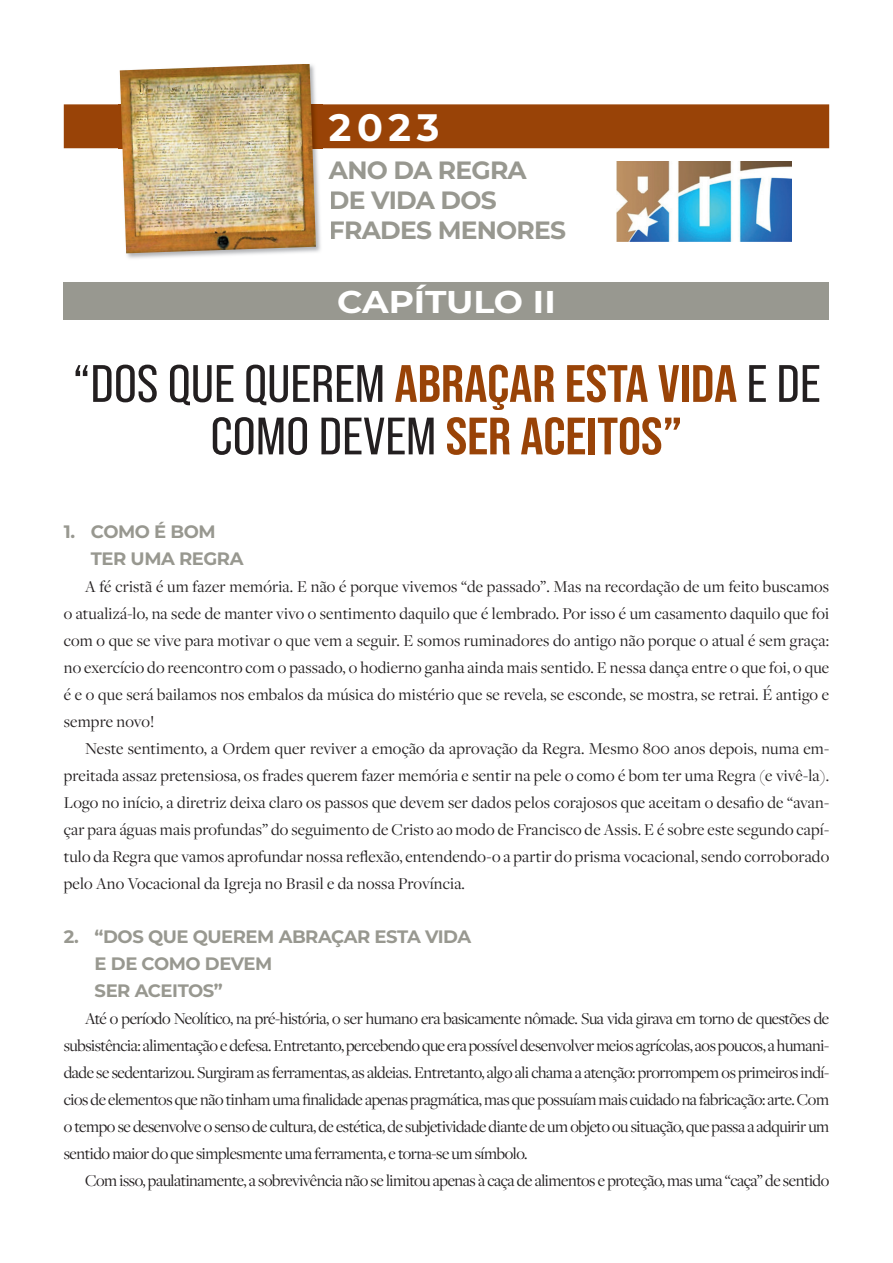
<style>
.page{position:relative;width:893px;height:1263px;background:#fff}
.page>*{position:absolute;margin:0;border:0;box-sizing:border-box;transform-origin:0 0}
.t1{font:700 52.5px/52.5px "Bebas Neue Pro";color:#994307;text-align:center;scale:1.1 1}
.t2{font:700 38.1px "Montserrat";color:#fff}
.t3{font:700 31.5px "Montserrat";letter-spacing:-.005em;color:#fff;scale:1.1 1}
.t4{font:700 25.05px/30px "Montserrat";letter-spacing:-.03em;color:#989890}
.t5{font:700 18px/27px "Montserrat";letter-spacing:-.025em;color:#989890}
.t6{font:17.25px/27px "Freight Disp Pro";letter-spacing:-.025em;color:#231f20;text-align:justify}
.s1{font-weight:400;color:#231f20}
</style>
<div class="page">
<div style="left:64px;top:104px;width:765px;height:44px;background:#994307"></div>
<img style="left:118px;top:70px;width:204px;height:189px">
<img style="left:118px;top:104px;width:204px;height:44px">
<img style="left:120px;top:64px;width:196px;height:189px">
<img style="left:616px;top:161px;width:176px;height:80px">
<div style="left:64px;top:283px;width:765px;height:37px;background:#989890"></div>
<h2 class="t2" style="left:329px;top:100px;width:112px">2023</h2>
<h3 class="t4" style="left:329px;top:154px;width:239px">ANO DA REGRA<br>DE VIDA DOS<br>FRADES MENORES</h3>
<h3 class="t3" style="left:337px;top:279px;width:200px">CAPÍTULO II</h3>
<h1 class="t1" style="left:73px;top:357px;width:681px"><span class="s1">“DOS QUE QUEREM</span> ABRAÇAR ESTA VIDA <span class="s1">E DE<br>COMO DEVEM</span> SER ACEITOS”</h1>
<p class="t5" style="left:91px;top:518px;width:154px;text-indent:-27px">1. COMO É BOM<br>TER UMA REGRA</p>
<p class="t6" style="left:64px;top:573px;width:767px;text-indent:21px">A fé cristã é um fazer memória. E não é porque vivemos “de passado”. Mas na recordação de um feito buscamos o atualizá-lo, na sede de manter vivo o sentimento daquilo que é lembrado. Por isso é um casamento daquilo que foi com o que se vive para motivar o que vem a seguir. E somos ruminadores do antigo não porque o atual é sem graça: no exercício do reencontro com o passado, o hodierno ganha ainda mais sentido. E nessa dança entre o que foi, o que é e o que será bailamos nos embalos da música do mistério que se revela, se esconde, se mostra, se retrai. É antigo e sempre novo!</p>
<p class="t6" style="left:64px;top:735px;width:767px;text-indent:21px">Neste sentimento, a Ordem quer reviver a emoção da aprovação da Regra. Mesmo 800 anos depois, numa em&shy;preitada assaz pretensiosa, os frades querem fazer memória e sentir na pele o como é bom ter uma Regra (e vivê-la).<br>Logo no início, a diretriz deixa claro os passos que devem ser dados pelos corajosos que aceitam o desafio de “avan&shy;çar para águas mais profundas” do seguimento de Cristo ao modo de Francisco de Assis. E é sobre este segundo capí&shy;tulo da Regra que vamos aprofundar nossa reflexão, entendendo-o a partir do prisma vocacional, sendo corroborado pelo Ano Vocacional da Igreja no Brasil e da nossa Província.</p>
<p class="t5" style="left:95px;top:923px;width:378px;text-indent:-31px">2. “DOS QUE QUEREM ABRAÇAR ESTA VIDA<br>E DE COMO DEVEM<br>SER ACEITOS”</p>
<p class="t6" style="left:64px;top:1005px;width:767px;text-indent:21px">Até o período Neolítico, na pré-história, o ser humano era basicamente nômade. Sua vida girava em torno de questões de subsistência: alimentação e defesa. Entretanto, percebendo que era possível desenvolver meios agrícolas, aos poucos, a humani&shy;dade se sedentarizou. Surgiram as ferramentas, as aldeias. Entretanto, algo ali chama a atenção: prorrompem os primeiros indí&shy;cios de elementos que não tinham uma finalidade apenas pragmática, mas que possuíam mais cuidado na fabricação: arte. Com o tempo se desenvolve o senso de cultura, de estética, de subjetividade diante de um objeto ou situação, que passa a adquirir um sentido maior do que simplesmente uma ferramenta, e torna-se um símbolo.</p>
<p class="t6" style="left:85px;top:1167px;width:746px">Com isso, paulatinamente, a sobrevivência não se limitou apenas à caça de alimentos e proteção, mas uma “caça” de sentido</p>
</div>
